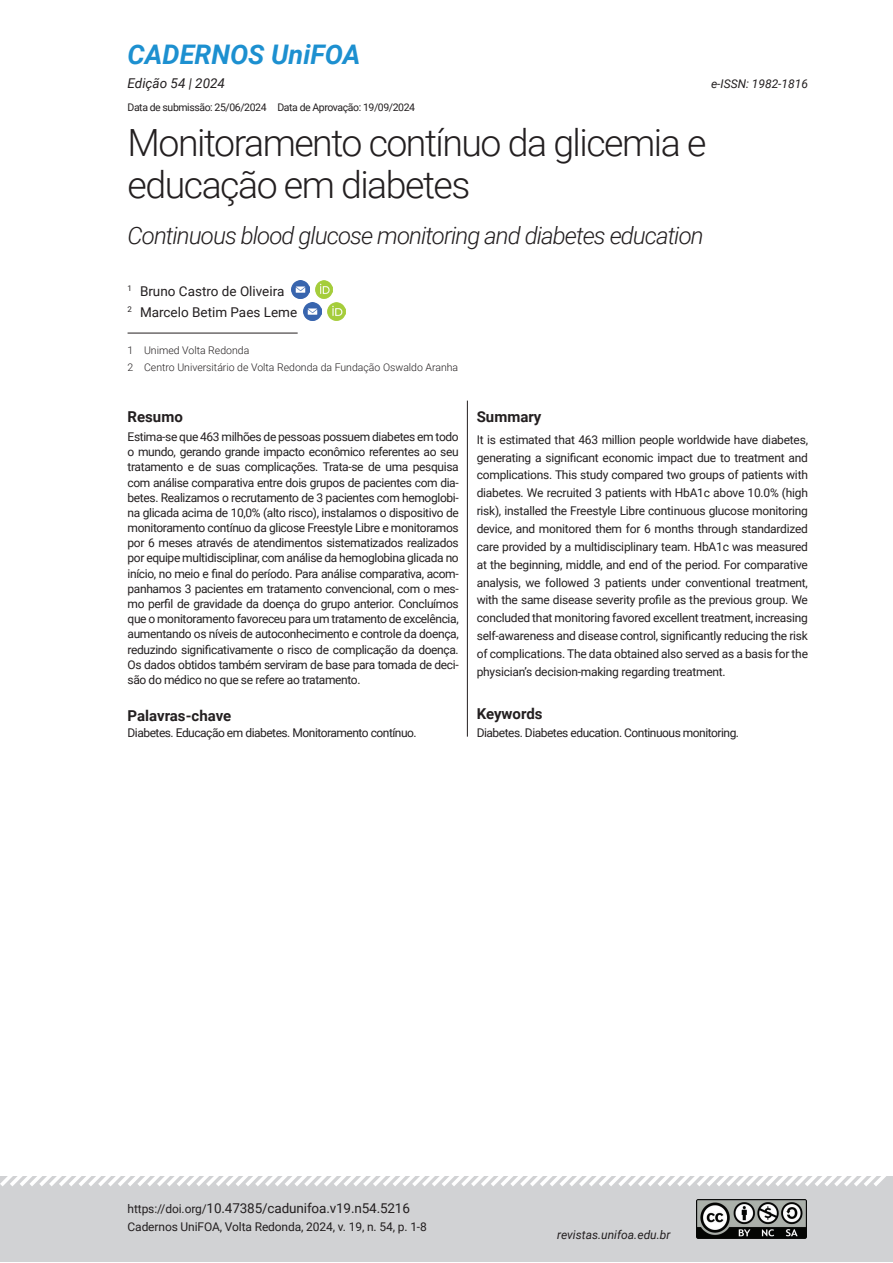
<style>
.page{position:relative;width:893px;height:1263px;background:#fff}
.page>*{position:absolute;margin:0;border:0;box-sizing:border-box;transform-origin:0 0}
.Título_do_Trabalho{font:300 37.5px/42px "Roboto";letter-spacing:-.04em;color:#231f20}
.t1{font:italic 700 27px "Roboto";color:#1d90d0}
.Título_Inglês{font:italic 300 24px "Roboto";letter-spacing:-.04em;color:#231f20}
.Resumo{font:700 15px "Roboto";color:#231f20}
.Autores{font:13.5px "Roboto";color:#231f20}
.t2{font:italic 13.5px "Roboto";color:#231f20}
.Resumo-2{font:12px/15.1px "Roboto";letter-spacing:-.03em;color:#231f20;text-align:justify}
.Resumo-3{font:12px "Roboto";letter-spacing:-.01em;color:#231f20}
.t3{font:italic 12px "Roboto";color:#231f20}
.Nota_de_rodapé{font:300 10.5px "Roboto";color:#231f20}
.data_trabalho{font:10.5px "Roboto";letter-spacing:-.04em;color:#231f20}
.s1{font-size:12px}
</style>
<div class="page">
<div style="left:0;top:1176px;width:893px;height:86px;background:#d1d2d4"></div>
<svg style="left:0;top:1176px;width:886px;height:10px"></svg>
<img style="left:696px;top:1199px;width:110px;height:39px">
<hr style="left:467px;top:401px;width:1px;height:336px;background:#231f20">
<img style="left:291px;top:281px;width:18px;height:18px">
<img style="left:315px;top:281px;width:18px;height:18px">
<img style="left:304px;top:303px;width:18px;height:18px">
<img style="left:328px;top:303px;width:18px;height:18px">
<hr style="left:128px;top:333px;width:170px;height:1px;background:#231f20">
<h2 class="t1" style="left:128px;top:36px;width:235px">CADERNOS UniFOA</h2>
<p class="t2" style="left:128px;top:74px;width:99px">Edição 54 | 2024</p>
<p class="data_trabalho" style="left:128px;top:100px;width:141px">Data de submissão: 25/06/2024</p>
<p class="data_trabalho" style="left:277px;top:100px;width:139px">Data de Aprovação: 19/09/2024</p>
<p class="Título_do_Trabalho" style="left:128px;top:120px;width:580px">Monitoramento contínuo da glicemia e educação em diabetes</p>
<p class="Título_Inglês" style="left:128px;top:218px;width:578px">Continuous blood glucose monitoring and diabetes education</p>
<p class="Autores" style="left:128px;top:281px;width:158px"><sup>1</sup> Bruno Castro de Oliveira</p>
<p class="Autores" style="left:128px;top:302px;width:171px"><sup>2</sup> Marcelo Betim Paes Leme</p>
<p class="Nota_de_rodapé" style="left:128px;top:343px;width:123px">1 Unimed Volta Redonda</p>
<p class="Nota_de_rodapé" style="left:128px;top:360px;width:332px">2 Centro Universitário de Volta Redonda da Fundação Oswaldo Aranha</p>
<p class="Resumo" style="left:128px;top:406px;width:57px">Resumo</p>
<p class="Resumo-2" style="left:128px;top:429px;width:333px">Estima-se que 463 milhões de pessoas possuem diabetes em todo o mundo, gerando grande impacto econômico referentes ao seu tratamento e de suas complicações. Trata-se de uma pesquisa com análise comparativa entre dois grupos de pacientes com dia&shy;betes. Realizamos o recrutamento de 3 pacientes com hemoglobi&shy;na glicada acima de 10,0% (alto risco), instalamos o dispositivo de monitoramento contínuo da glicose Freestyle Libre e monitoramos por 6 meses através de atendimentos sistematizados realizados por equipe multidisciplinar, com análise da hemoglobina glicada no início, no meio e final do período. Para análise comparativa, acom&shy;panhamos 3 pacientes em tratamento convencional, com o mes&shy;mo perfil de gravidade da doença do grupo anterior. Concluímos que o monitoramento favoreceu para um tratamento de excelência, aumentando os níveis de autoconhecimento e controle da doença, reduzindo significativamente o risco de complicação da doença.<br>Os dados obtidos também serviram de base para tomada de deci&shy;são do médico no que se refere ao tratamento.</p>
<p class="Resumo" style="left:128px;top:706px;width:105px">Palavras-chave</p>
<p class="Resumo-2" style="left:128px;top:724px;width:291px">Diabetes. Educação em diabetes. Monitoramento contínuo.</p>
<p class="t3" style="left:711px;top:75px;width:98px">e-ISSN: 1982-1816</p>
<p class="Resumo" style="left:477px;top:406px;width:66px">Summary</p>
<p class="Resumo-2" style="left:477px;top:430px;width:333px;line-height:17.9px">It is estimated that 463 million people worldwide have diabetes, generating a significant economic impact due to treatment and complications. This study compared two groups of patients with diabetes. We recruited 3 patients with HbA1c above 10.0% (high risk), installed the Freestyle Libre continuous glucose monitoring device, and monitored them for 6 months through standardized care provided by a multidisciplinary team. HbA1c was measured at the beginning, middle, and end of the period. For comparative analysis, we followed 3 patients under conventional treatment, with the same disease severity profile as the previous group. We concluded that monitoring favored excellent treatment, increasing self-awareness and disease control, significantly reducing the risk of complications. The data obtained also served as a basis for the physician’s decision-making regarding treatment.</p>
<p class="Resumo" style="left:477px;top:703px;width:67px">Keywords</p>
<p class="Resumo-2" style="left:477px;top:724px;width:264px">Diabetes. Diabetes education. Continuous monitoring.</p>
<p class="Autores" style="left:128px;top:1199px;width:284px"><span class="s1">https://doi.org/</span>10.47385/cadunifoa.v19.n54.5216</p>
<p class="Resumo-3" style="left:128px;top:1218px;width:301px">Cadernos UniFOA, Volta Redonda, 2024, v. 19, n. 54, p. 1-8</p>
<p class="t3" style="left:557px;top:1226px;width:115px">revistas.unifoa.edu.br</p>
</div>
